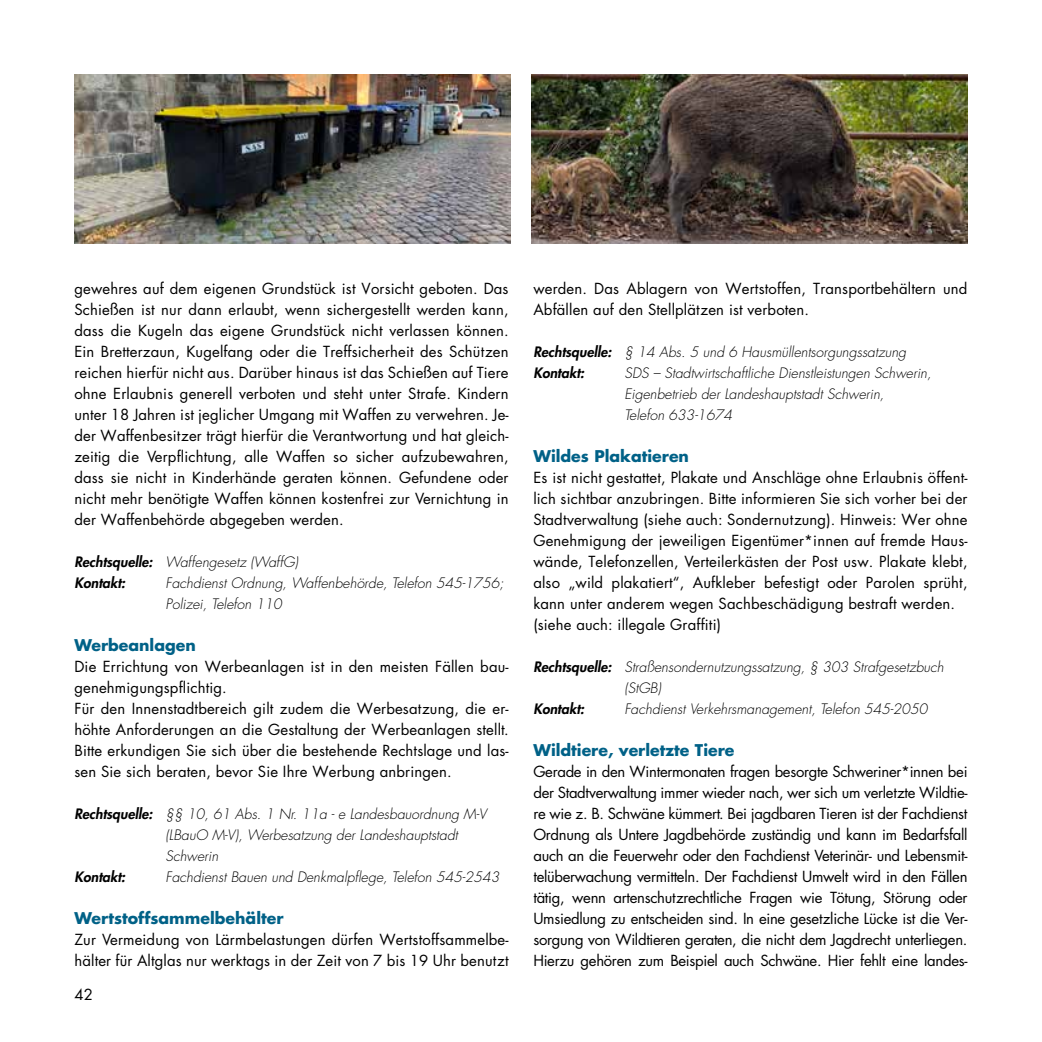
<style>
.page{position:relative;width:1042px;height:1042px;background:#fff}
.page>*{position:absolute;margin:0;border:0;box-sizing:border-box;transform-origin:0 0}
.t1{font:700 15.75px "Futura Std";color:#006187}
.t2{font:14.88px/21px "Futura Std";letter-spacing:.01em;color:#000}
.t3{font:italic 300 14px/21px "Futura Std";color:#000}
.t4{font:italic 800 14px/21px "Futura Std";color:#000}
.s1{font-weight:300}
.s2{font-weight:800}
</style>
<div class="page">
<img style="left:531px;top:74px;width:436px;height:169px">
<img style="left:74px;top:74px;width:436px;height:169px">
<p class="t2" style="left:74px;top:278px;width:436px;text-align:justify">gewehres auf dem eigenen Grundstück ist Vorsicht geboten. Das Schießen ist nur dann erlaubt, wenn sichergestellt werden kann, dass die Kugeln das eigene Grundstück nicht verlassen können.<br>Ein Bretterzaun, Kugelfang oder die Treffsicherheit des Schützen reichen hierfür nicht aus. Darüber hinaus ist das Schießen auf Tiere ohne Erlaubnis generell verboten und steht unter Strafe. Kindern unter 18 Jahren ist jeglicher Umgang mit Waffen zu verwehren. Je&shy;der Waffenbesitzer trägt hierfür die Verantwortung und hat gleich&shy;zeitig die Verpflichtung, alle Waffen so sicher aufzubewahren, dass sie nicht in Kinderhände geraten können. Gefundene oder nicht mehr benötigte Waffen können kostenfrei zur Vernichtung in der Waffenbehörde abgegeben werden.</p>
<p class="t4" style="left:74px;top:552px;width:225px">Rechtsquelle: <span class="s1">Waffengesetz (WaffG)<br></span>Kontakt:</p>
<p class="t3" style="left:165px;top:573px;width:340px">Fachdienst Ordnung, Waffenbehörde, Telefon 545-1756;<br>Polizei, Telefon 110</p>
<p class="t1" style="left:74px;top:635px;width:123px">Werbeanlagen</p>
<p class="t2" style="left:74px;top:656px;width:436px">Die Errichtung von Werbeanlagen ist in den meisten Fällen bau&shy;genehmigungspflichtig.<br>Für den Innenstadtbereich gilt zudem die Werbesatzung, die er&shy;höhte Anforderungen an die Gestaltung der Werbeanlagen stellt.<br>Bitte erkundigen Sie sich über die bestehende Rechtslage und las&shy;sen Sie sich beraten, bevor Sie Ihre Werbung anbringen.</p>
<p class="t3" style="left:165px;top:804px;width:322px;text-indent:-91px"><span class="s2">Rechtsquelle:</span> §§ 10, 61 Abs. 1 Nr. 11a - e Landesbauordnung M-V (LBauO M-V), Werbesatzung der Landeshauptstadt<br>Schwerin</p>
<p class="t4" style="left:74px;top:867px;width:52px">Kontakt:</p>
<p class="t3" style="left:165px;top:867px;width:335px">Fachdienst Bauen und Denkmalpflege, Telefon 545-2543</p>
<p class="t1" style="left:74px;top:908px;width:211px">Wertstoffsammelbehälter</p>
<p class="t2" style="left:74px;top:929px;width:436px">Zur Vermeidung von Lärmbelastungen dürfen Wertstoffsammelbe&shy;hälter für Altglas nur werktags in der Zeit von 7 bis 19 Uhr benutzt</p>
<p class="t2" style="left:74px;top:984px;width:20px">42</p>
<p class="t2" style="left:533px;top:278px;width:436px">werden. Das Ablagern von Wertstoffen, Transportbehältern und<br>Abfällen auf den Stellplätzen ist verboten.</p>
<p class="t3" style="left:533px;top:342px;width:374px"><span class="s2">Rechtsquelle:</span> § 14 Abs. 5 und 6 Hausmüllentsorgungssatzung<br><span class="s2">Kontakt:</span></p>
<p class="t3" style="left:624px;top:363px;width:308px">SDS – Stadtwirtschaftliche Dienstleistungen Schwerin,<br>Eigenbetrieb der Landeshauptstadt Schwerin,<br>Telefon 633-1674</p>
<p class="t1" style="left:533px;top:446px;width:157px">Wildes Plakatieren</p>
<p class="t2" style="left:533px;top:467px;width:436px">Es ist nicht gestattet, Plakate und Anschläge ohne Erlaubnis öffent&shy;lich sichtbar anzubringen. Bitte informieren Sie sich vorher bei der Stadtverwaltung (siehe auch: Sondernutzung). Hinweis: Wer ohne Genehmigung der jeweiligen Eigentümer*innen auf fremde Haus&shy;wände, Telefonzellen, Verteilerkästen der Post usw. Plakate klebt, also „wild plakatiert“, Aufkleber befestigt oder Parolen sprüht, kann unter anderem wegen Sachbeschädigung bestraft werden. (siehe auch: illegale Graffiti)</p>
<p class="t3" style="left:624px;top:657px;width:321px;text-indent:-91px"><span class="s2">Rechtsquelle:</span> Straßensondernutzungssatzung, § 303 Strafgesetzbuch (StGB)</p>
<p class="t4" style="left:533px;top:699px;width:52px">Kontakt:</p>
<p class="t3" style="left:624px;top:699px;width:305px">Fachdienst Verkehrsmanagement, Telefon 545-2050</p>
<p class="t1" style="left:533px;top:740px;width:203px">Wildtiere, verletzte Tiere</p>
<p class="t2" style="left:533px;top:761px;width:436px;text-align:justify">Gerade in den Wintermonaten fragen besorgte Schweriner*innen bei der Stadtverwaltung immer wieder nach, wer sich um verletzte Wildtie&shy;re wie z. B. Schwäne kümmert. Bei jagdbaren Tieren ist der Fachdienst Ordnung als Untere Jagdbehörde zuständig und kann im Bedarfsfall auch an die Feuerwehr oder den Fachdienst Veterinär- und Lebensmit&shy;telüberwachung vermitteln. Der Fachdienst Umwelt wird in den Fällen tätig, wenn artenschutzrechtliche Fragen wie Tötung, Störung oder Umsiedlung zu entscheiden sind. In eine gesetzliche Lücke ist die Ver&shy;sorgung von Wildtieren geraten, die nicht dem Jagdrecht unterliegen.<br>Hierzu gehören zum Beispiel auch Schwäne. Hier fehlt eine landes-</p>
</div>
